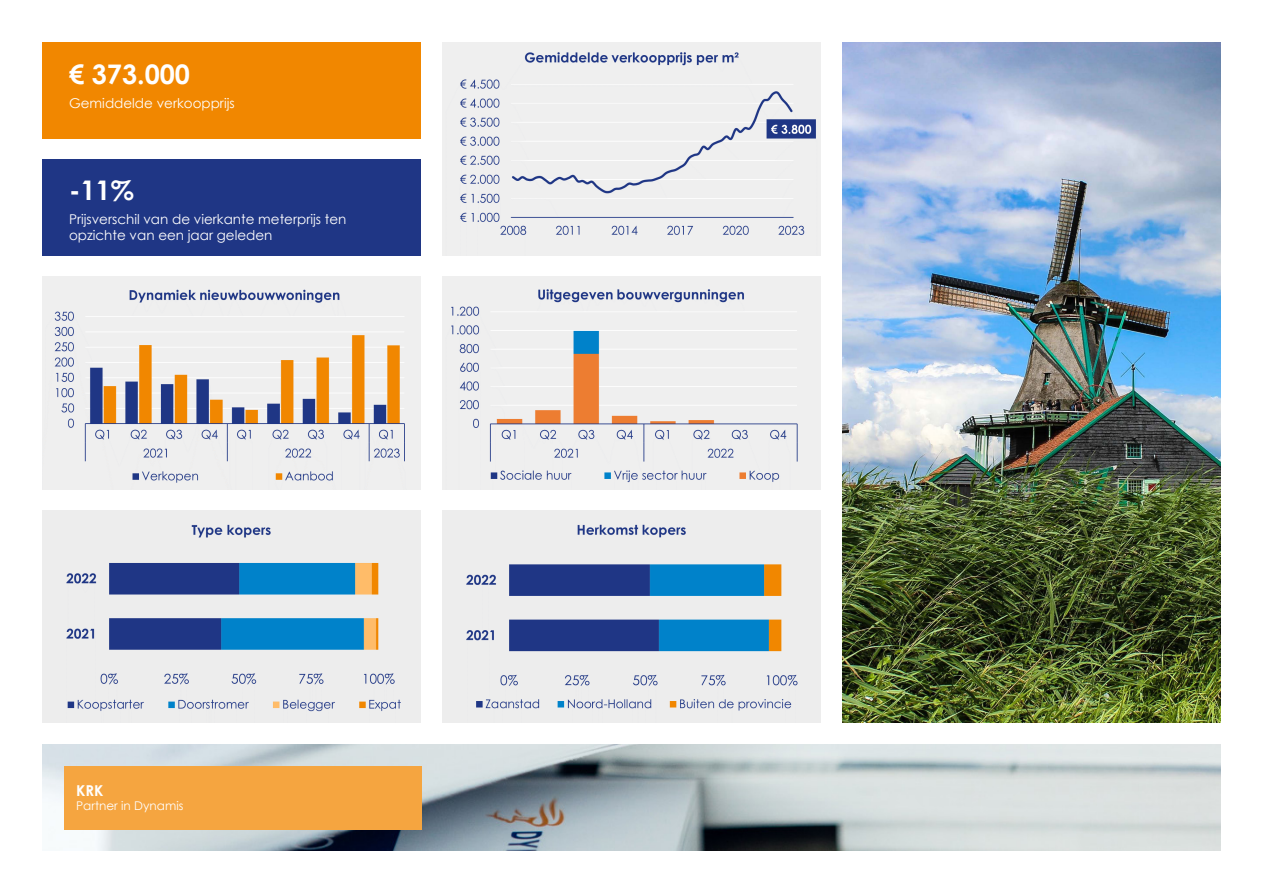
<style>
.page{position:relative;width:1263px;height:893px;background:#fff}
.page>*{position:absolute;margin:0;border:0;box-sizing:border-box;transform-origin:0 0}
.t1{font:700 27px "Century Gothic";color:#fff}
.t2{font:700 15px "Century Gothic";color:#fff}
.t3{font:13.5px/16.2px "Century Gothic";color:#fff}
.t4{font:12px "Century Gothic";color:#fff}
</style>
<div class="page">
<img style="left:43px;top:745px;width:1177px;height:105px">
<div style="left:64px;top:766px;width:357px;height:63px;background:#f5a540"></div>
<img style="left:842px;top:43px;width:378px;height:680px">
<div style="left:43px;top:43px;width:378px;height:96px;background:#f18700"></div>
<div style="left:43px;top:159px;width:378px;height:96px;background:#1f3685"></div>
<img style="left:43px;top:276px;width:378px;height:213px">
<img style="left:43px;top:510px;width:378px;height:213px">
<img style="left:442px;top:43px;width:378px;height:212px">
<img style="left:442px;top:276px;width:378px;height:213px">
<img style="left:442px;top:510px;width:378px;height:213px">
<h1 class="t1" style="left:69px;top:53px;width:122px">€ 373.000</h1>
<p class="t3" style="left:69px;top:94px;width:167px">Gemiddelde verkoopprijs</p>
<h1 class="t1" style="left:69px;top:170px;width:66px">-11%</h1>
<p class="t3" style="left:69px;top:211px;width:279px">Prijsverschil van de vierkante meterprijs ten opzichte van een jaar geleden</p>
<p class="t2" style="left:76px;top:779px;width:29px">KRK</p>
<p class="t4" style="left:76px;top:798px;width:109px">Partner in Dynamis</p>
</div>
